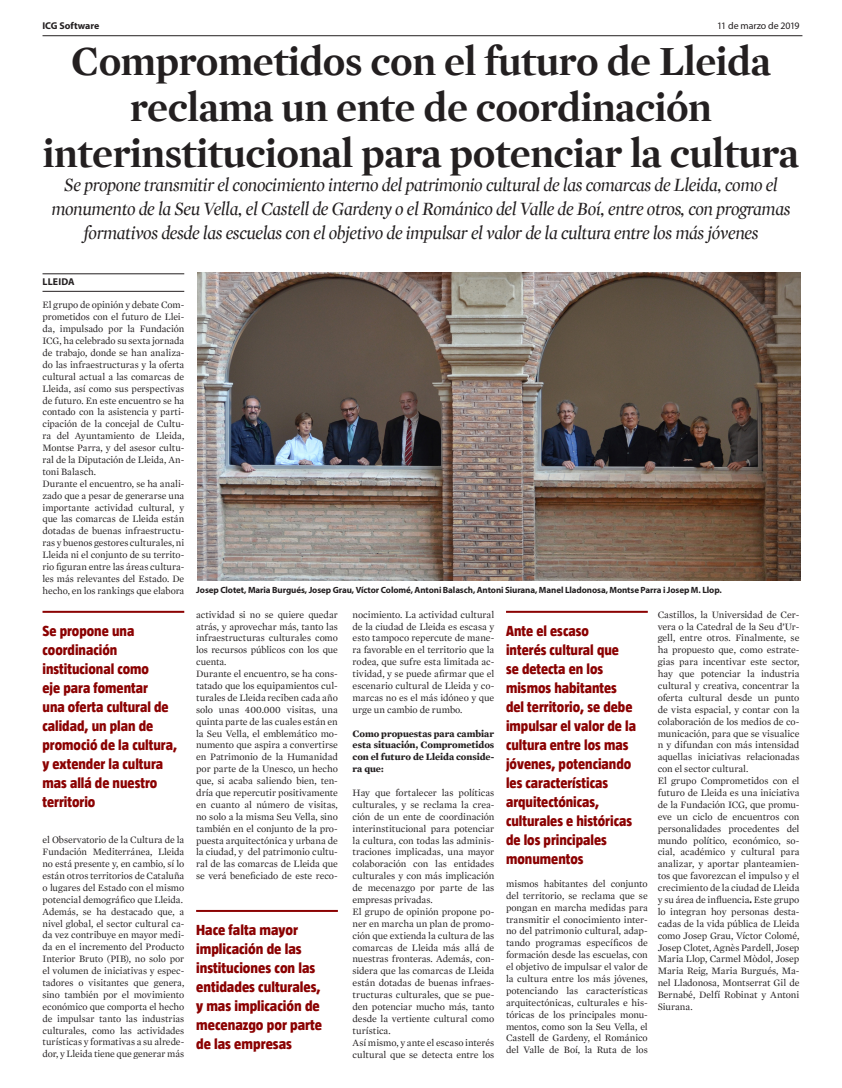
<style>
.page{position:relative;width:842px;height:1088px;background:#fff}
.page>*{position:absolute;margin:0;border:0;box-sizing:border-box;transform-origin:0 0}
.Titular{font:700 42px/46px "Mercury Display";letter-spacing:-.01em;color:#231f20;text-align:center}
.Titular-2{font:italic 19px/24px "Mercury Display";letter-spacing:-.02em;color:#231f20;text-align:center}
.Destacat_Inside{font:800 15px/19px "Taz";color:#8b0202}
.Text_Diari{font:9.9px/11.9px "Mercury Text G1";letter-spacing:-.01em;color:#231f20;text-align:justify}
.Text_Diari-2{font:700 9.9px/11.9px "Mercury Text G1";letter-spacing:-.005em;color:#231f20;text-align:justify}
.LEAD{font:9.9px "Myriad Pro";letter-spacing:-.01em;color:#231f20}
.LEAD-2{font:700 9.9px "Myriad Pro";letter-spacing:-.005em;color:#231f20}
.Localitat{font:700 9.9px "Myriad Pro";letter-spacing:.005em;color:#231f20}
.Peu_de_foto{font:700 9px "Myriad Pro";letter-spacing:-.01em;color:#231f20}
.s1{font-weight:700}
</style>
<div class="page">
<img style="left:198px;top:272px;width:603px;height:308px">
<hr style="left:43px;top:610px;width:141px;height:2px;background:#8b0202">
<hr style="left:43px;top:36px;width:759px;height:1px;background:#231f20">
<hr style="left:43px;top:273px;width:141px;height:1px;background:#231f20">
<hr style="left:43px;top:291px;width:141px;height:1px;background:#231f20">
<hr style="left:196px;top:909px;width:142px;height:2px;background:#8b0202">
<hr style="left:506px;top:610px;width:142px;height:2px;background:#8b0202">
<p class="LEAD-2" style="left:43px;top:19px;width:58px">ICG Software</p>
<p class="LEAD" style="left:717px;top:20px;width:84px">11 de marzo de 2019</p>
<p class="Titular" style="left:43px;top:38px;width:758px">Comprometidos con el futuro de Lleida reclama un ente de coordinación interinstitucional para potenciar la cultura</p>
<p class="Titular-2" style="left:51px;top:173px;width:740px">Se propone transmitir el conocimiento interno del patrimonio cultural de las comarcas de Lleida, como el monumento de la Seu Vella, el Castell de Gardeny o el Románico del Valle de Boí, entre otros, con programas formativos desde las escuelas con el objetivo de impulsar el valor de la cultura entre los más jóvenes</p>
<p class="Localitat" style="left:43px;top:275px;width:34px">LLEIDA</p>
<p class="Text_Diari" style="left:43px;top:299px;width:143px">El grupo de opinión y debate Com&shy;prometidos con el futuro de Llei&shy;da, impulsado por la Fundación ICG, ha celebrado su sexta jornada de trabajo, donde se han analiza&shy;do las infraestructuras y la oferta cultural actual a las comarcas de Lleida, así como sus perspectivas de futuro. En este encuentro se ha contado con la asistencia y parti&shy;cipación de la concejal de Cultu&shy;ra del Ayuntamiento de Lleida, Montse Parra, y del asesor cultu&shy;ral de la Diputación de Lleida, An&shy;toni Balasch.</p>
<p class="Text_Diari" style="left:43px;top:477px;width:143px">Durante el encuentro, se ha anali&shy;zado que a pesar de generarse una importante actividad cultural, y que las comarcas de Lleida están dotadas de buenas infraestructu&shy;ras y buenos gestores culturales, ni Lleida ni el conjunto de su territo&shy;rio figuran entre las áreas cultura&shy;les más relevantes del Estado. De hecho, en los rankings que elabora</p>
<p class="Destacat_Inside" style="left:43px;top:621px;width:136px">Se propone una coordinación institucional como<br>eje para fomentar<br>una oferta cultural de calidad, un plan de promoció de la cultura, y extender la cultura mas allá de nuestro territorio</p>
<p class="Text_Diari" style="left:43px;top:834px;width:143px">el Observatorio de la Cultura de la Fundación Mediterránea, Lleida no está presente y, en cambio, sí lo están otros territorios de Cataluña o lugares del Estado con el mismo potencial demográfico que Lleida.</p>
<p class="Text_Diari" style="left:43px;top:905px;width:143px">Además, se ha destacado que, a nivel global, el sector cultural ca&shy;da vez contribuye en mayor medi&shy;da en el incremento del Producto Interior Bruto (PIB), no solo por el volumen de iniciativas y espec&shy;tadores o visitantes que genera, sino también por el movimiento económico que comporta el hecho de impulsar tanto las industrias culturales, como las actividades turísticas y formativas a su alrede&shy;dor, y Lleida tiene que generar más</p>
<p class="Peu_de_foto" style="left:196px;top:584px;width:527px">Josep Clotet, Maria Burgués, Josep Grau, Víctor Colomé, Antoni Balasch, Antoni Siurana, Manel Lladonosa, Montse Parra i Josep M. Llop.</p>
<p class="Text_Diari" style="left:353px;top:608px;width:143px">nocimiento. La actividad cultural de la ciudad de Lleida es escasa y esto tampoco repercute de mane&shy;ra favorable en el territorio que la rodea, que sufre esta limitada ac&shy;tividad, y se puede afirmar que el escenario cultural de Lleida y co&shy;marcas no es el más idóneo y que urge un cambio de rumbo.</p>
<p class="Text_Diari-2" style="left:353px;top:727px;width:143px">Como propuestas para cambiar esta situación, Comprometidos con el futuro de Lleida conside&shy;ra que:</p>
<p class="Text_Diari" style="left:353px;top:786px;width:143px">Hay que fortalecer las políticas culturales, y se reclama la crea&shy;ción de un ente de coordinación interinstitucional para potenciar la cultura, con todas las adminis&shy;traciones implicadas, una mayor colaboración con las entidades culturales y con más implicación de mecenazgo por parte de las empresas privadas.</p>
<p class="Text_Diari" style="left:353px;top:905px;width:143px">El grupo de opinión propone po&shy;ner en marcha un plan de promo&shy;ción que extienda la cultura de las comarcas de Lleida más allá de nuestras fronteras. Además, con&shy;sidera que las comarcas de Lleida están dotadas de buenas infraes&shy;tructuras culturales, que se pue&shy;den potenciar mucho más, tanto desde la vertiente cultural como turística.</p>
<p class="Text_Diari" style="left:353px;top:1036px;width:143px">Así mismo, y ante el escaso interés cultural que se detecta entre los</p>
<p class="Text_Diari" style="left:196px;top:608px;width:143px">actividad si no se quiere quedar atrás, y aprovechar más, tanto las infraestructuras culturales como los recursos públicos con los que cuenta.</p>
<p class="Text_Diari" style="left:196px;top:668px;width:143px">Durante el encuentro, se ha cons&shy;tatado que los equipamientos cul&shy;turales de Lleida reciben cada año solo unas 400.000 visitas, una quinta parte de las cuales están en la Seu Vella, el emblemático mo&shy;numento que aspira a convertirse en Patrimonio de la Humanidad por parte de la Unesco, un hecho que, si acaba saliendo bien, ten&shy;dría que repercutir positivamente en cuanto al número de visitas, no solo a la misma Seu Vella, sino también en el conjunto de la pro&shy;puesta arquitectónica y urbana de la ciudad, y del patrimonio cultu&shy;ral de las comarcas de Lleida que se verá beneficiado de este reco-</p>
<p class="Text_Diari" style="left:658px;top:608px;width:143px">Castillos, la Universidad de Cer&shy;vera o la Catedral de la Seu d’Ur&shy;gell, entre otros. Finalmente, se ha propuesto que, como estrate&shy;gias para incentivar este sector, hay que potenciar la industria cultural y creativa, concentrar la oferta cultural desde un punto de vista espacial, y contar con la colaboración de los medios de co&shy;municación, para que se visualice n y difundan con más intensidad aquellas iniciativas relacionadas con el sector cultural.</p>
<p class="Text_Diari" style="left:658px;top:774px;width:143px">El grupo Comprometidos con el futuro de Lleida es una iniciativa de la Fundación ICG, que promu&shy;eve un ciclo de encuentros con personalidades procedentes del mundo político, económico, so&shy;cial, académico y cultural para analizar, y aportar planteamien&shy;tos que favorezcan el impulso y el crecimiento de la ciudad de Lleida y su área de influencia<span class="s1">.</span> Este grupo lo integran hoy personas desta&shy;cadas de la vida pública de Lleida como Josep Grau, Víctor Colomé, Josep Clotet, Agnès Pardell, Josep Maria Llop, Carmel Mòdol, Josep Maria Reig, Maria Burgués, Ma&shy;nel Lladonosa, Montserrat Gil de Bernabé, Delfí Robinat y Antoni Siurana.</p>
<p class="Destacat_Inside" style="left:506px;top:621px;width:132px">Ante el escaso<br>interés cultural que<br>se detecta en los mismos habitantes del territorio, se debe impulsar el valor de la cultura entre los mas jóvenes, potenciando les características arquitectónicas, culturales e históricas de los principales monumentos</p>
<p class="Text_Diari" style="left:506px;top:877px;width:143px">mismos habitantes del conjunto del territorio, se reclama que se pongan en marcha medidas para transmitir el conocimiento inter&shy;no del patrimonio cultural, adap&shy;tando programas específicos de formación desde las escuelas, con el objetivo de impulsar el valor de la cultura entre los más jóvenes, potenciando las características arquitectónicas, culturales e his&shy;tóricas de los principales monu&shy;mentos, como son la Seu Vella, el Castell de Gardeny, el Románico del Valle de Boí, la Ruta de los</p>
<p class="Destacat_Inside" style="left:196px;top:920px;width:127px">Hace falta mayor implicación de las instituciones con las entidades culturales, y mas implicación de mecenazgo por parte de las empresas</p>
</div>
